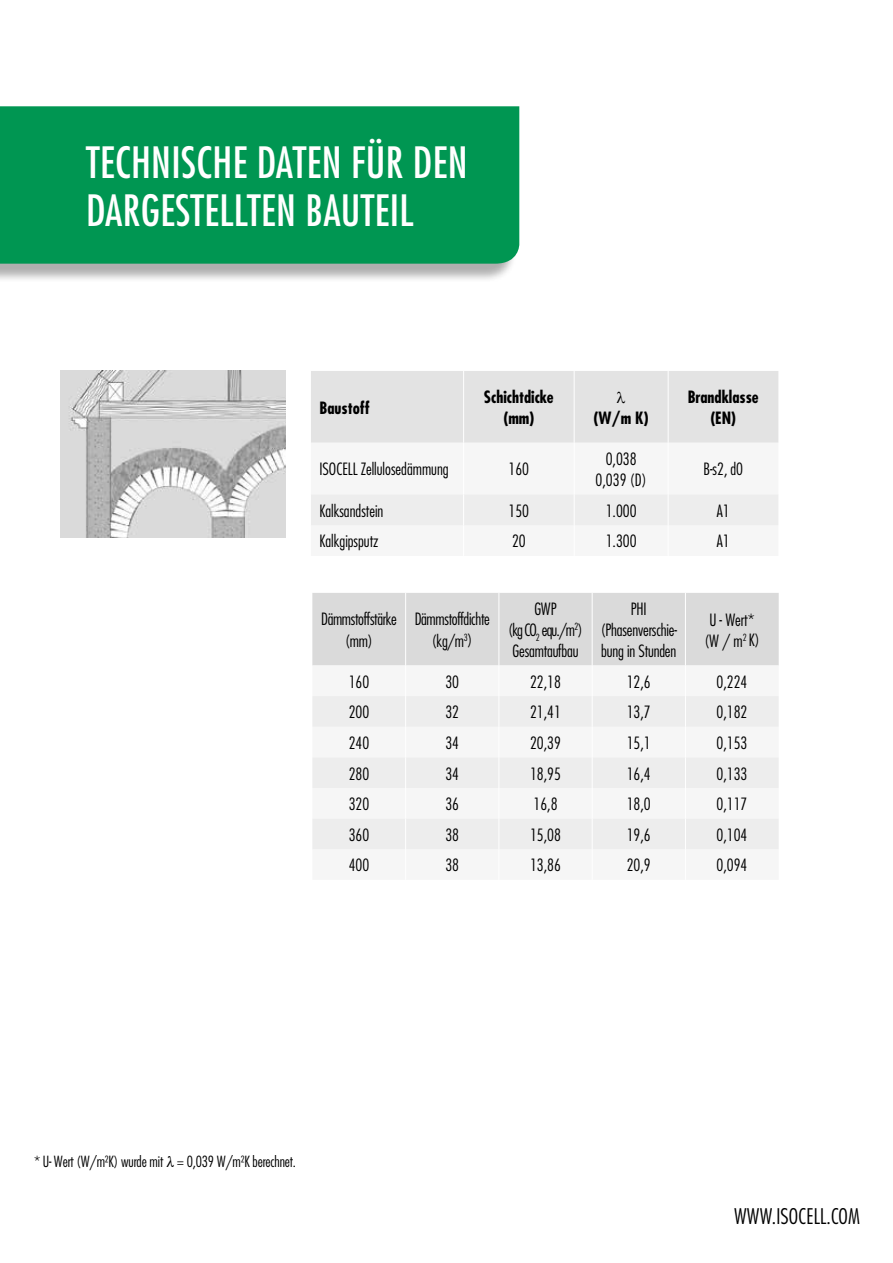
<style>
.page{position:relative;width:893px;height:1263px;background:#fff}
.page>*{position:absolute;margin:0;border:0;box-sizing:border-box;transform-origin:0 0}
.t1{font:500 condensed 42px/48px "Futura LT Pro";letter-spacing:.01em;color:#fff}
.t2{font:300 condensed 21px "Futura LT Pro";letter-spacing:.01em;color:#000}
.t3{font:300 condensed 16.5px/21px "Futura LT Pro";color:#000;text-align:center}
.t4{font:700 condensed 16.5px/21px "Futura LT Pro";color:#000;text-align:center}
.t5{font:300 condensed 16.5px/21px "Futura LT Pro";letter-spacing:-.02em;color:#000;text-align:center}
.t6{font:300 condensed 15px "Futura LT Pro";letter-spacing:-.01em;color:#000}
.s1{font-family:"WP Greek Century";font-weight:400;font-stretch:normal}
</style>
<div class="page">
<div style="left:0;top:109px;width:518px;height:174px;background:#000;opacity:.32"></div>
<div style="left:0;top:106px;width:519px;height:158px;background:#009652"></div>
<svg style="left:311px;top:525px;width:467px;height:1px"></svg>
<div style="left:311px;top:494px;width:467px;height:31px;background:#ededed"></div>
<hr style="left:463px;top:494px;width:1px;height:31px;background:#fff">
<hr style="left:574px;top:494px;width:1px;height:31px;background:#fff">
<hr style="left:668px;top:494px;width:1px;height:31px;background:#fff">
<hr style="left:463px;top:525px;width:1px;height:31px;background:#fff">
<hr style="left:574px;top:525px;width:1px;height:31px;background:#fff">
<hr style="left:668px;top:525px;width:1px;height:31px;background:#fff">
<img style="left:60px;top:371px;width:225px;height:166px">
<div style="left:312px;top:593px;width:467px;height:72px;background:#dadada"></div>
<svg style="left:312px;top:665px;width:467px;height:1px"></svg>
<svg style="left:312px;top:696px;width:467px;height:153px;fill:#ededed"></svg>
<hr style="left:405px;top:593px;width:1px;height:72px;background:#fff">
<hr style="left:498px;top:593px;width:1px;height:72px;background:#fff">
<hr style="left:592px;top:593px;width:1px;height:72px;background:#fff">
<hr style="left:685px;top:593px;width:1px;height:72px;background:#fff">
<hr style="left:405px;top:665px;width:1px;height:31px;background:#fff">
<hr style="left:498px;top:665px;width:1px;height:31px;background:#fff">
<hr style="left:592px;top:665px;width:1px;height:31px;background:#fff">
<hr style="left:685px;top:665px;width:1px;height:31px;background:#fff">
<hr style="left:405px;top:696px;width:1px;height:31px;background:#fff">
<hr style="left:498px;top:696px;width:1px;height:31px;background:#fff">
<hr style="left:592px;top:696px;width:1px;height:31px;background:#fff">
<hr style="left:685px;top:696px;width:1px;height:31px;background:#fff">
<hr style="left:405px;top:727px;width:1px;height:30px;background:#fff">
<hr style="left:498px;top:727px;width:1px;height:30px;background:#fff">
<hr style="left:592px;top:727px;width:1px;height:30px;background:#fff">
<hr style="left:685px;top:727px;width:1px;height:30px;background:#fff">
<hr style="left:405px;top:757px;width:1px;height:31px;background:#fff">
<hr style="left:498px;top:757px;width:1px;height:31px;background:#fff">
<hr style="left:592px;top:757px;width:1px;height:31px;background:#fff">
<hr style="left:685px;top:757px;width:1px;height:31px;background:#fff">
<hr style="left:405px;top:788px;width:1px;height:31px;background:#fff">
<hr style="left:498px;top:788px;width:1px;height:31px;background:#fff">
<hr style="left:592px;top:788px;width:1px;height:31px;background:#fff">
<hr style="left:685px;top:788px;width:1px;height:31px;background:#fff">
<hr style="left:405px;top:819px;width:1px;height:30px;background:#fff">
<hr style="left:498px;top:819px;width:1px;height:30px;background:#fff">
<hr style="left:592px;top:819px;width:1px;height:30px;background:#fff">
<hr style="left:685px;top:819px;width:1px;height:30px;background:#fff">
<div style="left:311px;top:371px;width:467px;height:72px;background:#e3e3e3"></div>
<h1 class="t1" style="left:86px;top:138px;width:383px">TECHNISCHE DATEN FÜR DEN<br>DARGESTELLTEN BAUTEIL</h1>
<p class="t4" style="left:319px;top:397px;width:52px">Baustoff</p>
<p class="t4" style="left:484px;top:387px;width:71px">Schichtdicke (mm)</p>
<p class="t4" style="left:594px;top:407px;width:57px">(W/m K)</p>
<p class="t4" style="left:688px;top:387px;width:73px">Brandklasse (EN)</p>
<p class="t3" style="left:319px;top:459px;width:131px">ISOCELL Zellulosedämmung</p>
<p class="t3" style="left:509px;top:459px;width:22px">160</p>
<p class="t3" style="left:596px;top:448px;width:53px">0,038<br>0,039 (D)</p>
<p class="t3" style="left:703px;top:459px;width:41px">B-s2, d0</p>
<p class="t3" style="left:319px;top:500px;width:66px">Kalksandstein</p>
<p class="t3" style="left:509px;top:500px;width:22px">150</p>
<p class="t3" style="left:606px;top:500px;width:32px">1.000</p>
<p class="t3" style="left:717px;top:500px;width:14px">A1</p>
<p class="t3" style="left:319px;top:531px;width:61px">Kalkgipsputz</p>
<p class="t3" style="left:512px;top:531px;width:15px">20</p>
<p class="t3" style="left:606px;top:531px;width:32px">1.300</p>
<p class="t3" style="left:717px;top:531px;width:14px">A1</p>
<p class="t5" style="left:321px;top:609px;width:77px">Dämmstoffstärke (mm)</p>
<p class="t5" style="left:415px;top:609px;width:77px">Dämmstoffdichte (kg/m<sup>3</sup>)</p>
<p class="t3" style="left:508px;top:598px;width:76px">GWP<br>(kg CO<sub>2</sub> equ./m<sup>2</sup>)<br>Gesamtaufbau</p>
<p class="t3" style="left:601px;top:598px;width:78px">PHI (Phasenverschie&shy;bung in Stunden</p>
<p class="t3" style="left:704px;top:609px;width:57px">U - Wert* (W / m<sup>2</sup> K)</p>
<p class="t3" style="left:349px;top:671px;width:22px">160</p>
<p class="t3" style="left:445px;top:671px;width:15px">30</p>
<p class="t3" style="left:530px;top:671px;width:32px">22,18</p>
<p class="t3" style="left:627px;top:671px;width:26px">12,6</p>
<p class="t3" style="left:717px;top:671px;width:32px">0,224</p>
<p class="t3" style="left:349px;top:702px;width:22px">200</p>
<p class="t3" style="left:445px;top:702px;width:15px">32</p>
<p class="t3" style="left:530px;top:702px;width:32px">21,41</p>
<p class="t3" style="left:627px;top:702px;width:26px">13,7</p>
<p class="t3" style="left:717px;top:702px;width:32px">0,182</p>
<p class="t3" style="left:349px;top:732px;width:22px">240</p>
<p class="t3" style="left:445px;top:732px;width:15px">34</p>
<p class="t3" style="left:530px;top:732px;width:32px">20,39</p>
<p class="t3" style="left:627px;top:732px;width:26px">15,1</p>
<p class="t3" style="left:717px;top:732px;width:32px">0,153</p>
<p class="t3" style="left:349px;top:763px;width:22px">280</p>
<p class="t3" style="left:445px;top:763px;width:15px">34</p>
<p class="t3" style="left:530px;top:763px;width:32px">18,95</p>
<p class="t3" style="left:627px;top:763px;width:26px">16,4</p>
<p class="t3" style="left:717px;top:763px;width:32px">0,133</p>
<p class="t3" style="left:349px;top:793px;width:22px">320</p>
<p class="t3" style="left:445px;top:793px;width:15px">36</p>
<p class="t3" style="left:533px;top:793px;width:26px">16,8</p>
<p class="t3" style="left:627px;top:793px;width:26px">18,0</p>
<p class="t3" style="left:717px;top:793px;width:32px">0,117</p>
<p class="t3" style="left:349px;top:824px;width:22px">360</p>
<p class="t3" style="left:445px;top:824px;width:15px">38</p>
<p class="t3" style="left:530px;top:824px;width:32px">15,08</p>
<p class="t3" style="left:627px;top:824px;width:26px">19,6</p>
<p class="t3" style="left:717px;top:824px;width:32px">0,104</p>
<p class="t3" style="left:349px;top:855px;width:22px">400</p>
<p class="t3" style="left:445px;top:855px;width:15px">38</p>
<p class="t3" style="left:530px;top:855px;width:32px">13,86</p>
<p class="t3" style="left:627px;top:855px;width:26px">20,9</p>
<p class="t3" style="left:717px;top:855px;width:32px">0,094</p>
<p class="t6" style="left:34px;top:1152px;width:263px">* U- Wert (W/m²K) wurde mit <span class="s1">8</span> = 0,039 W/m²K berechnet.</p>
<p class="t2" style="left:734px;top:1203px;width:127px">WWW.ISOCELL.COM</p>
</div>
